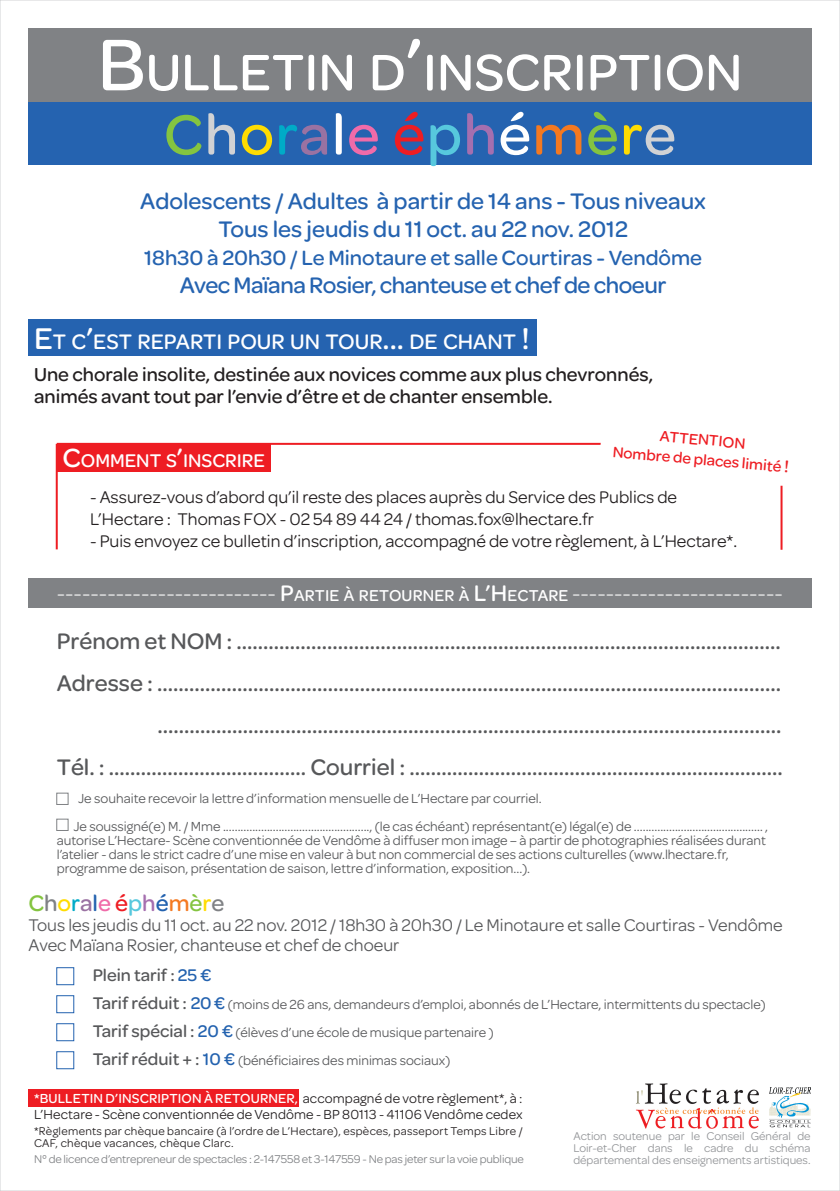
<style>
.page{position:relative;width:840px;height:1191px;background:#fff}
.page>*{position:absolute;margin:0;border:0;box-sizing:border-box;transform-origin:0 0}
.t1{font:500 60px "Omnes";letter-spacing:.025em;color:#84c440}
.t2{font:500 54.6px "Omnes";color:#fff}
.t3{font:500 24px/42px "Omnes";color:#57585a}
.t4{font:500 24px/28px "Omnes";color:#2563b0;text-align:center}
.t5{font:500 24px "Omnes";letter-spacing:-.02em;color:#2563b0}
.t6{font:500 24px "Omnes";color:#84c440}
.t7{font:500 22.4px "Omnes";color:#fff}
.t8{font:500 22px "Omnes";color:#2563b0}
.t9{font:500 20px/22px "Omnes";color:#231f20}
.t10{font:500 19.6px "Omnes";color:#fff}
.t11{font:18px/22px "Omnes";color:#231f20}
.t12{font:18px/20px "Omnes";color:#57585a}
.t13{font:500 18px "Omnes";color:#57585a}
.t14{font:500 16px/20px "Omnes";color:#ee1d23;text-align:center}
.t15{font:14px/28px "Omnes";color:#57585a}
.t16{font:14px/16px "Omnes";letter-spacing:.01em;color:#231f20}
.t17{font:12px/12px "Omnes";letter-spacing:.025em;color:#231f20}
.t18{font:12px/12px "Omnes";color:#939598;text-align:justify}
.t19{font:12px "Omnes";letter-spacing:-.01em;color:#808285}
.s1{font-size:78px}
.s2{color:#d1d2d4}
.s3{color:#ffdc01}
.s4{color:#00abc7}
.s5{color:#9a72a2}
.s6{color:#fff}
.s7{color:#f06ba9}
.s8{color:#ee1d23}
.s9{color:#57c8dd}
.s10{color:#a56faf}
.s11{color:#f47921}
.s12{font-size:32px}
.s13{font-size:18px;color:#e82126}
.s14{font-size:28px}
.s15{font-weight:300;color:#fff}
.s16{font-size:16.8px;color:#fff}
.s17{color:#808285}
.s18{color:#2362af}
.s19{font-weight:500;font-size:18px}
.s20{font-weight:500;font-size:18px;color:#2362af}
.s21{font-weight:500;color:#fff}
</style>
<div class="page">
<div style="left:28px;top:1090px;width:270px;height:17px;background:#ee1d23"></div>
<div style="left:28px;top:28px;width:783px;height:74px;background:#808285"></div>
<div style="left:28px;top:319px;width:508px;height:36px;background:#2563b0"></div>
<div style="left:28px;top:578px;width:783px;height:30px;background:#808285"></div>
<div style="left:57px;top:444px;width:213px;height:28px;background:#ee1d23"></div>
<div style="left:28px;top:102px;width:783px;height:62px;background:#2563b0"></div>
<img style="left:636px;top:1083px;width:123px;height:46px">
<div style="left:56px;top:967px;width:18px;height:18px;background:#fff;border:1px solid #2362af"></div>
<div style="left:56px;top:1051px;width:18px;height:18px;background:#fff;border:1px solid #2362af"></div>
<div style="left:56px;top:1023px;width:18px;height:18px;background:#fff;border:1px solid #2362af"></div>
<div style="left:56px;top:995px;width:18px;height:18px;background:#fff;border:1px solid #2362af"></div>
<div style="left:56px;top:792px;width:13px;height:13px;background:#fff;border:1px solid #808285"></div>
<div style="left:56px;top:818px;width:13px;height:13px;background:#fff;border:1px solid #808285"></div>
<hr style="left:57px;top:443px;width:547px;height:2px;background:#ee1d23">
<hr style="left:780px;top:486px;width:2px;height:64px;background:#ee1d23">
<hr style="left:56px;top:444px;width:2px;height:105px;background:#ee1d23">
<img style="left:769px;top:1087px;width:41px;height:40px">
<h2 class="t2" style="left:97px;top:34px;width:646px"><span class="s1">B</span>ULLETIN D<span class="s1">’</span>INSCRIPTION</h2>
<h1 class="t1" style="left:164px;top:93px;width:513px">C<span class="s2">h</span><span class="s3">o</span><span class="s4">r</span><span class="s5">a</span><span class="s6">l</span><span class="s7">e</span> <span class="s8">é</span><span class="s9">p</span><span class="s10">h</span><span class="s6">é</span><span class="s11">m</span>è<span class="s3">r</span><span class="s2">e</span></h1>
<h3 class="t4" style="left:140px;top:185px;width:567px">Adolescents / Adultes à partir de 14 ans - Tous niveaux<br>Tous les jeudis du 11 oct. au 22 nov. 2012</h3>
<h3 class="t8" style="left:144px;top:242px;width:559px">18h30 à 20h30 / Le Minotaure et salle Courtiras - Vendôme</h3>
<h3 class="t5" style="left:180px;top:268px;width:488px">Avec Maïana Rosier, chanteuse et chef de choeur</h3>
<h3 class="t7" style="left:34px;top:326px;width:497px"><span class="s12">E</span>T C<span class="s12">’</span>EST REPARTI POUR UN TOUR<span class="s12">...</span> DE CHANT <span class="s12">!</span></h3>
<h3 class="t9" style="left:34px;top:362px;width:620px">Une chorale insolite, destinée aux novices comme aux plus chevronnés, animés avant tout par l’envie d’être et de chanter ensemble.</h3>
<p class="t14" style="left:615px;top:421px;width:178px;rotate:5deg">ATTENTION<br>Nombre de places limité <span class="s13">!</span></p>
<h3 class="t10" style="left:62px;top:447px;width:204px"><span class="s14">C</span>OMMENT S<span class="s14">’</span>INSCRIRE</h3>
<p class="t11" style="left:90px;top:485px;width:588px">- Assurez-vous d’abord qu’il reste des places auprès du Service des Publics de<br>L’Hectare : Thomas FOX - 02 54 89 44 24 / thomas.fox@lhectare.fr</p>
<p class="t11" style="left:90px;top:529px;width:648px">- Puis envoyez ce bulletin d’inscription, accompagné de votre règlement, à L’Hectare*.</p>
<h3 class="t3" style="left:57px;top:567px;width:727px;line-height:48px"><span class="s15">--------------------------</span> <span class="s6">P</span><span class="s16">ARTIE À RETOURNER À</span> <span class="s6">L’H</span><span class="s16">ECTARE</span> <span class="s15">-------------------------<br></span>Prénom et NOM : ......................................................................................................</h3>
<p class="t3" style="left:57px;top:660px;width:727px;text-align:right">Adresse : ..................................................................................................................... .....................................................................................................................<br>Tél. : ..................................... Courriel : ......................................................................</p>
<p class="t15" style="left:73px;top:783px;width:695px;text-indent:5px">Je souhaite recevoir la lettre d’information mensuelle de L’Hectare par courriel.<br>Je soussigné(e) M. / Mme ..........................……...…............, (le cas échéant) représentant(e) légal(e) de .........................................… ,</p>
<p class="t15" style="left:57px;top:832px;width:710px;line-height:14px">autorise L’Hectare- Scène conventionnée de Vendôme à diffuser mon image – à partir de photographies réalisées durant l’atelier - dans le strict cadre d’une mise en valeur à but non commercial de ses actions culturelles (www.lhectare.fr, programme de saison, présentation de saison, lettre d’information, exposition...).</p>
<h3 class="t6" style="left:28px;top:886px;width:197px">C<span class="s17">h</span><span class="s3">o</span><span class="s4">r</span><span class="s5">a</span><span class="s18">l</span><span class="s7">e</span> <span class="s8">é</span><span class="s9">p</span><span class="s10">h</span><span class="s18">é</span><span class="s11">m</span>è<span class="s3">r</span><span class="s17">e</span></h3>
<p class="t12" style="left:28px;top:914px;width:755px">Tous les jeudis du 11 oct. au 22 nov. 2012 / 18h30 à 20h30 / Le Minotaure et salle Courtiras - Vendôme<br>Avec Maïana Rosier, chanteuse et chef de choeur</p>
<p class="t13" style="left:93px;top:963px;width:120px">Plein tarif : <span class="s18">25 €</span></p>
<p class="t15" style="left:93px;top:990px;width:674px"><span class="s19">Tarif réduit :</span> <span class="s20">20 €</span> (moins de 26 ans, demandeurs d’emploi, abonnés de L’Hectare, intermittents du spectacle)<br><span class="s19">Tarif spécial :</span> <span class="s20">20 €</span> (élèves d’une école de musique partenaire )<br><span class="s19">Tarif réduit + :</span> <span class="s20">10 €</span> (bénéficiaires des minimas sociaux)</p>
<p class="t16" style="left:34px;top:1089px;width:490px"><span class="s21">*BULLETIN D’INSCRIPTION À RETOURNER,</span> accompagné de votre règlement*, à :<br>L’Hectare - Scène conventionnée de Vendôme - BP 80113 - 41106 Vendôme cedex</p>
<p class="t17" style="left:34px;top:1124px;width:490px">*Règlements par chèque bancaire (à l’ordre de L’Hectare), espèces, passeport Temps Libre /<br>CAF, chèque vacances, chèque Clarc.</p>
<p class="t19" style="left:34px;top:1151px;width:491px">N° de licence d’entrepreneur de spectacles : 2-147558 et 3-147559 - Ne pas jeter sur la voie publique</p>
<p class="t18" style="left:573px;top:1129px;width:239px">Action soutenue par le Conseil Général de Loir-et-Cher dans le cadre du schéma départemental des enseignements artistiques.</p>
</div>
